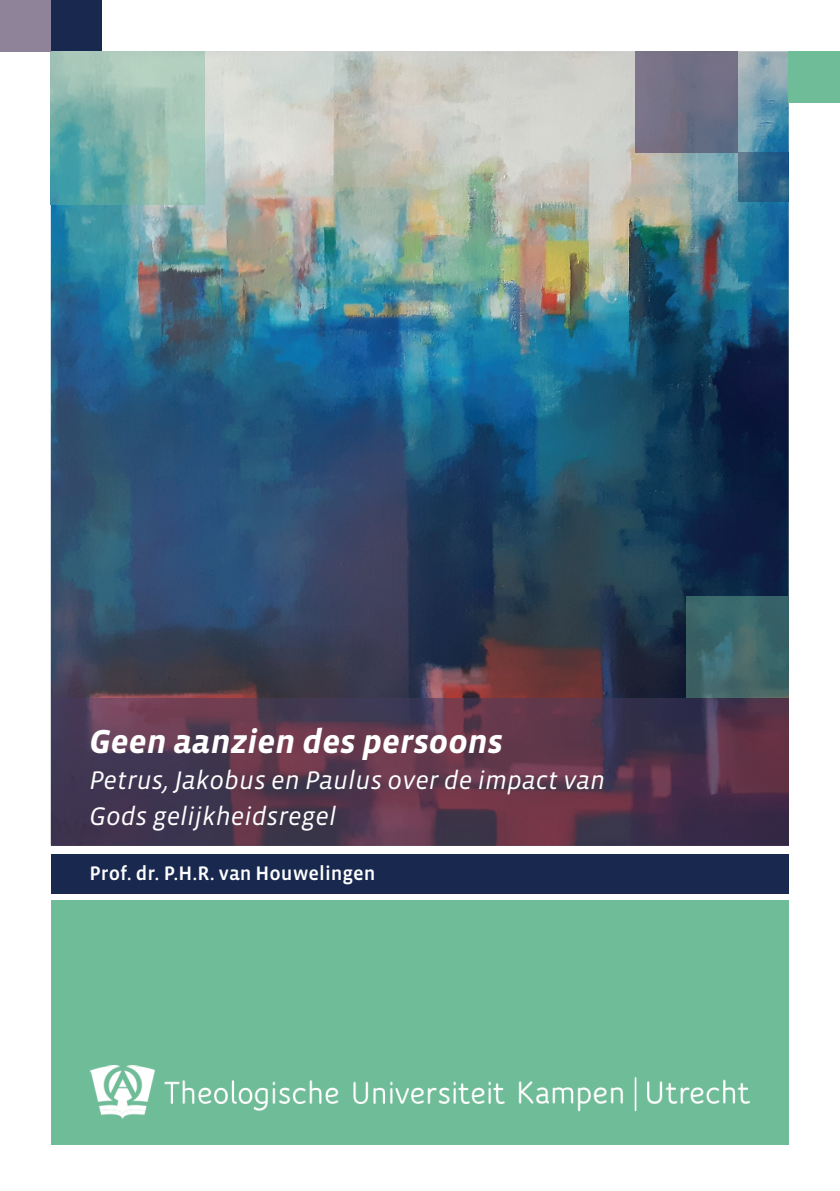
<style>
.page{position:relative;width:840px;height:1191px;background:#fff}
.page>*{position:absolute;margin:0;border:0;box-sizing:border-box;transform-origin:0 0}
.t1{font:italic 700 34px "Vista Sans OTCE";color:#fff}
.t2{font:italic 26px/36px "Vista Sans OTCE";color:#fff}
.t3{font:500 20px "Vista Sans OTCE";color:#fff}
</style>
<div class="page">
<img style="left:51px;top:52px;width:737px;height:646px">
<div style="left:51px;top:854px;width:737px;height:39px;background:#18284e"></div>
<div style="left:51px;top:0;width:51px;height:51px;background:#18284e"></div>
<hr style="left:51px;top:51px;width:153px;height:1px;background:#afc8bb">
<img style="left:51px;top:52px;width:153px;height:153px">
<div style="left:788px;top:51px;width:51px;height:51px;background:#6fbc98"></div>
<div style="left:51px;top:900px;width:737px;height:244px;background:#6fbc98"></div>
<hr style="left:788px;top:698px;width:1px;height:147px;background:#8e8399">
<img style="left:51px;top:698px;width:737px;height:147px">
<hr style="left:788px;top:152px;width:1px;height:49px;background:#a2a0b2">
<img style="left:738px;top:152px;width:50px;height:49px">
<hr style="left:635px;top:51px;width:101px;height:1px;background:#81788d">
<img style="left:635px;top:52px;width:101px;height:101px">
<img style="left:686px;top:596px;width:101px;height:102px">
<div style="left:0;top:0;width:51px;height:51px;background:#8e8399"></div>
<img style="left:91px;top:1065px;width:657px;height:53px">
<h1 class="t1" style="left:89px;top:721px;width:415px">Geen aanzien des persoons</h1>
<p class="t2" style="left:89px;top:761px;width:517px">Petrus, Jakobus en Paulus over de impact van<br>Gods gelijkheidsregel</p>
<p class="t3" style="left:89px;top:862px;width:287px">Prof. dr. P.H.R. van Houwelingen</p>
</div>
